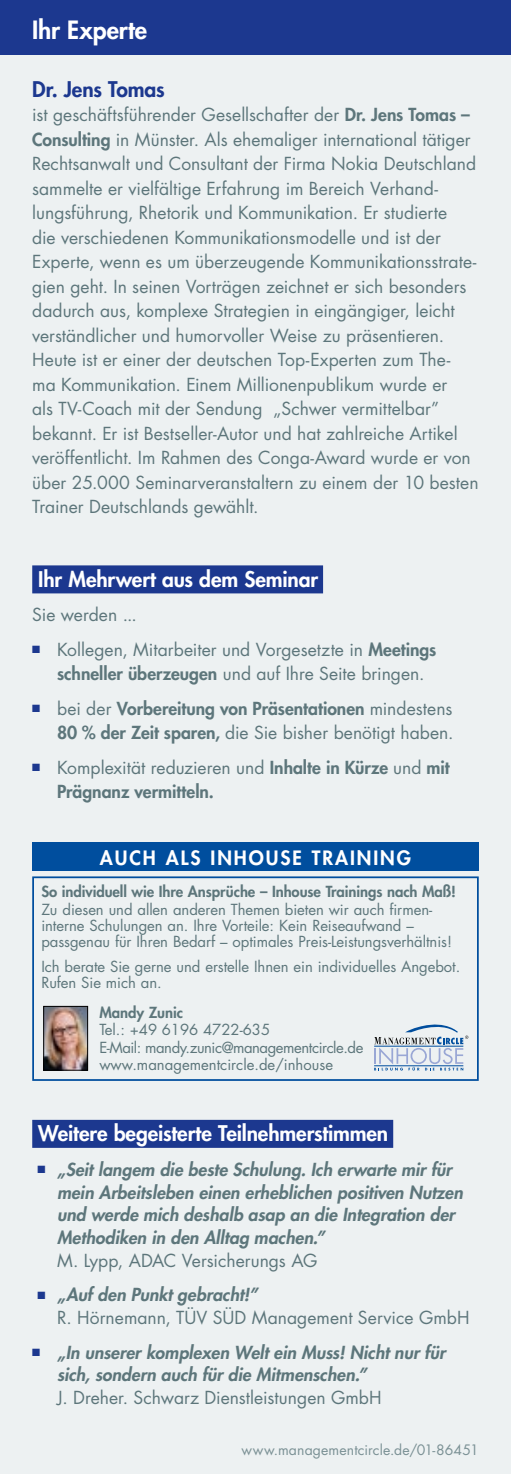
<style>
.page{position:relative;width:511px;height:1474px;background:#fff}
.page>*{position:absolute;margin:0;border:0;box-sizing:border-box;transform-origin:0 0}
.t1{font:800 24.5px "Futura Std";color:#fff}
.t2{font:800 21px "Futura Std";letter-spacing:-.005em;color:#fff}
.t3{font:800 21px "Futura Std";letter-spacing:-.005em;color:#1c388f}
.t4{font:800 19.25px "Futura Std";letter-spacing:.1em;color:#fff}
.t5{font:17.5px/24.5px "Futura Std";color:#5d767b}
.t6{font:italic 800 17.5px/22.8px "Futura Std";color:#5d767b}
.t7{font:800 17.5px/24.5px "Futura Std";color:#5d767b;text-align:right}
.t8{font:14.88px/15.8px "Futura Std";letter-spacing:-.005em;color:#5d767b}
.t9{font:800 14.88px "Futura Std";letter-spacing:-.005em;color:#5d767b}
.t10{font:14px "Futura Std";letter-spacing:.01em;color:#7b9195}
.s1{font-weight:800}
.s2{color:#1c388f}
.s3{font-weight:400}
.s4{font-weight:800;font-style:italic}
</style>
<div class="page">
<div style="left:0;top:36px;width:511px;height:1437px;background:#edf1f2"></div>
<div style="left:0;top:0;width:511px;height:55px;background:#1c388f"></div>
<div style="left:32px;top:565px;width:291px;height:28px;background:#1c388f"></div>
<div style="left:32px;top:1119px;width:361px;height:28px;background:#1c388f"></div>
<div style="left:32px;top:876px;width:447px;height:204px;border:2px solid #004e9e"></div>
<div style="left:32px;top:842px;width:447px;height:29px;background:#004e9e"></div>
<svg style="left:374px;top:1024px;width:94px;height:46px"></svg>
<img style="left:45px;top:1008px;width:41px;height:60px">
<div style="left:43px;top:1006px;width:45px;height:64px;border:1px solid #000"></div>
<h1 class="t1" style="left:32px;top:14px;width:117px">Ihr Experte</h1>
<p class="t3" style="left:32px;top:76px;width:134px">Dr. Jens Tomas</p>
<p class="t5" style="left:32px;top:103px;width:448px">ist geschäftsführender Gesellschafter der <span class="s1">Dr. Jens Tomas – Consulting</span> in Münster. Als ehemaliger international tätiger Rechtsanwalt und Consultant der Firma Nokia Deutschland sammelte er vielfältige Erfahrung im Bereich Verhand&shy;lungsführung, Rhetorik und Kommunikation. Er studierte<br>die verschiedenen Kommunikationsmodelle und ist der Experte, wenn es um überzeugende Kommunikationsstrate&shy;gien geht. In seinen Vorträgen zeichnet er sich besonders dadurch aus, komplexe Strategien in eingängiger, leicht verständlicher und humorvoller Weise zu präsentieren.<br>Heute ist er einer der deutschen Top-Experten zum The-<br>ma Kommunikation. Einem Millionenpublikum wurde er<br>als TV-Coach mit der Sendung „Schwer vermittelbar” bekannt. Er ist Bestseller-Autor und hat zahlreiche Artikel veröffentlicht. Im Rahmen des Conga-Award wurde er von über 25.000 Seminarveranstaltern zu einem der 10 besten Trainer Deutschlands gewählt.</p>
<p class="t2" style="left:38px;top:566px;width:281px">Ihr Mehrwert aus dem Seminar</p>
<p class="t5" style="left:32px;top:603px;width:106px">Sie werden ...</p>
<p class="t5" style="left:57px;top:637px;width:381px;text-indent:-25px"><span class="s2">■</span> Kollegen, Mitarbeiter und Vorgesetzte in <span class="s1">Meetings schneller überzeugen</span> und auf Ihre Seite bringen.</p>
<p class="t7" style="left:32px;top:696px;width:423px"><span class="s2">■</span> <span class="s3">bei der</span> Vorbereitung von Präsentationen <span class="s3">mindestens<br></span>80 % der Zeit sparen, <span class="s3">die Sie bisher benötigt haben.</span></p>
<p class="t7" style="left:57px;top:755px;width:394px;text-align:left;text-indent:-25px"><span class="s2">■</span> <span class="s3">Komplexität reduzieren und</span> Inhalte in Kürze <span class="s3">und</span> mit<br>Prägnanz vermitteln.</p>
<p class="t4" style="left:100px;top:845px;width:313px">AUCH ALS INHOUSE TRAINING</p>
<p class="t9" style="left:41px;top:881px;width:416px">So individuell wie Ihre Ansprüche – Inhouse Trainings nach Maß!</p>
<p class="t8" style="left:41px;top:901px;width:412px">Zu diesen und allen anderen Themen bieten wir auch firmen&shy;interne Schulungen an. Ihre Vorteile: Kein Reiseaufwand – passgenau für Ihren Bedarf – optimales Preis-Leistungsverhältnis!</p>
<p class="t8" style="left:41px;top:959px;width:420px">Ich berate Sie gerne und erstelle Ihnen ein individuelles Angebot.<br>Rufen Sie mich an.</p>
<p class="t9" style="left:99px;top:1002px;width:85px">Mandy Zunic</p>
<p class="t8" style="left:99px;top:1021px;width:266px;line-height:17.5px">Tel.: +49 6196 4722-635<br>E-Mail: mandy.zunic@managementcircle.de www.managementcircle.de/inhouse</p>
<p class="t2" style="left:38px;top:1120px;width:351px">Weitere begeisterte Teilnehmerstimmen</p>
<p class="t6" style="left:57px;top:1158px;width:407px;text-indent:-19px"><span class="s2">■</span> „Seit langem die beste Schulung. Ich erwarte mir für mein Arbeitsleben einen erheblichen positiven Nutzen und werde mich deshalb asap an die Integration der Methodiken in den Alltag machen.”</p>
<p class="t5" style="left:57px;top:1248px;width:262px">M. Lypp, ADAC Versicherungs AG</p>
<p class="t5" style="left:57px;top:1283px;width:414px;line-height:22.8px;text-indent:-19px"><span class="s2">■</span> <span class="s4">„Auf den Punkt gebracht!”<br></span>R. Hörnemann, TÜV SÜD Management Service GmbH</p>
<p class="t6" style="left:57px;top:1340px;width:390px;text-indent:-25px"><span class="s2">■</span> „In unserer komplexen Welt ein Muss! Nicht nur für sich, sondern auch für die Mitmenschen.”</p>
<p class="t5" style="left:57px;top:1385px;width:326px">J. Dreher. Schwarz Dienstleistungen GmbH</p>
<p class="t10" style="left:242px;top:1440px;width:239px">www.managementcircle.de/01-86451</p>
</div>
